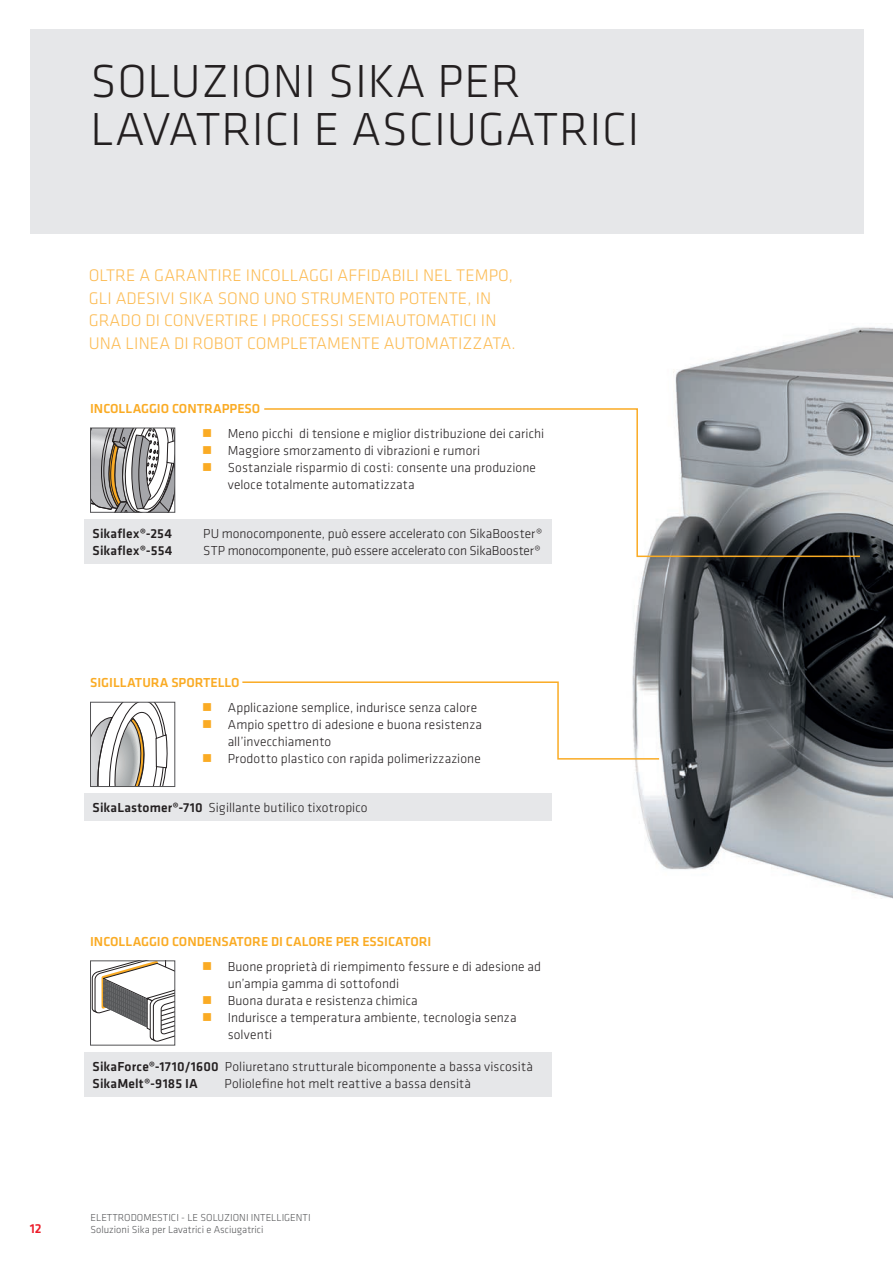
<style>
.page{position:relative;width:893px;height:1263px;background:#fff}
.page>*{position:absolute;margin:0;border:0;box-sizing:border-box;transform-origin:0 0}
.t1{font:300 48px/48px "Klavika";letter-spacing:.015em;color:#231f20}
.t2{font:300 17.4px/22.6px "Klavika";letter-spacing:.005em;color:#fcbb53}
.t3{font:300 13.5px/17px "Klavika";letter-spacing:.005em;color:#231f20}
.t4{font:500 13.5px "Klavika";color:#faab24}
.t5{font:300 13.5px "Klavika";letter-spacing:-.015em;color:#231f20}
.t6{font:500 13.5px "Klavika";letter-spacing:.01em;color:#231f20}
.t7{font:500 13.5px "Klavika";color:#ec1c29}
.t8{font:300 10.5px/12.6px "Klavika";color:#57585a}
.s1{color:#faab24}
.s2{font-weight:500}
</style>
<div class="page">
<img style="left:632px;top:327px;width:261px;height:572px">
<div style="left:84px;top:1052px;width:468px;height:44px;background:#e6e7e9"></div>
<svg style="left:92px;top:962px;width:81px;height:80px"></svg>
<div style="left:90px;top:960px;width:85px;height:85px;border:1px solid #535355"></div>
<div style="left:30px;top:30px;width:833px;height:204px;background:#e6e7e9"></div>
<div style="left:84px;top:519px;width:468px;height:44px;background:#e6e7e9"></div>
<svg style="left:92px;top:430px;width:81px;height:81px"></svg>
<div style="left:90px;top:428px;width:85px;height:85px;border:1px solid #535355"></div>
<div style="left:84px;top:794px;width:468px;height:27px;background:#e6e7e9"></div>
<svg style="left:92px;top:704px;width:76px;height:81px"></svg>
<div style="left:90px;top:702px;width:85px;height:85px;border:1px solid #535355"></div>
<svg style="left:264px;top:407px;width:597px;height:151px"></svg>
<svg style="left:242px;top:681px;width:419px;height:79px"></svg>
<h1 class="t1" style="left:91px;top:56px;width:550px">SOLUZIONI SIKA PER<br>LAVATRICI E ASCIUGATRICI</h1>
<p class="t2" style="left:89px;top:264px;width:429px">OLTRE A GARANTIRE INCOLLAGGI AFFIDABILI NEL TEMPO, GLI ADESIVI SIKA SONO UNO STRUMENTO POTENTE, IN GRADO DI CONVERTIRE I PROCESSI SEMIAUTOMATICI IN UNA LINEA DI ROBOT COMPLETAMENTE AUTOMATIZZATA.</p>
<p class="t4" style="left:90px;top:399px;width:172px">INCOLLAGGIO CONTRAPPESO</p>
<p class="t3" style="left:202px;top:425px;width:344px"><span class="s1">■</span> Meno picchi di tensione e miglior distribuzione dei carichi</p>
<p class="t3" style="left:202px;top:442px;width:279px"><span class="s1">■</span> Maggiore smorzamento di vibrazioni e rumori</p>
<p class="t3" style="left:228px;top:459px;width:310px;text-indent:-26px"><span class="s1">■</span> Sostanziale risparmio di costi: consente una produzione veloce totalmente automatizzata</p>
<p class="t6" style="left:93px;top:524px;width:81px">Sikaflex®-254</p>
<p class="t3" style="left:203px;top:525px;width:341px">PU monocomponente, può essere accelerato con SikaBooster®</p>
<p class="t6" style="left:93px;top:541px;width:81px">Sikaflex®-554</p>
<p class="t5" style="left:203px;top:542px;width:339px">STP monocomponente, può essere accelerato con SikaBooster®</p>
<p class="t4" style="left:90px;top:673px;width:151px">SIGILLATURA SPORTELLO</p>
<p class="t3" style="left:202px;top:699px;width:276px"><span class="s1">■</span> Applicazione semplice, indurisce senza calore</p>
<p class="t3" style="left:228px;top:716px;width:256px;text-indent:-26px"><span class="s1">■</span> Ampio spettro di adesione e buona resistenza all’invecchiamento</p>
<p class="t3" style="left:202px;top:750px;width:280px"><span class="s1">■</span> Prodotto plastico con rapida polimerizzazione</p>
<p class="t3" style="left:93px;top:799px;width:277px"><span class="s2">SikaLastomer®-710</span> Sigillante butilico tixotropico</p>
<p class="t4" style="left:90px;top:932px;width:343px">INCOLLAGGIO CONDENSATORE DI CALORE PER ESSICATORI</p>
<p class="t3" style="left:228px;top:958px;width:315px;text-indent:-26px"><span class="s1">■</span> Buone proprietà di riempimento fessure e di adesione ad un’ampia gamma di sottofondi</p>
<p class="t3" style="left:202px;top:992px;width:217px"><span class="s1">■</span> Buona durata e resistenza chimica</p>
<p class="t3" style="left:228px;top:1009px;width:290px;text-indent:-26px"><span class="s1">■</span> Indurisce a temperatura ambiente, tecnologia senza solventi</p>
<p class="t3" style="left:93px;top:1058px;width:442px"><span class="s2">SikaForce®-1710/1600</span> Poliuretano strutturale bicomponente a bassa viscosità<br><span class="s2">SikaMelt®-9185 IA</span></p>
<p class="t3" style="left:224px;top:1075px;width:248px">Poliolefine hot melt reattive a bassa densità</p>
<p class="t7" style="left:30px;top:1219px;width:13px">12</p>
<p class="t8" style="left:91px;top:1211px;width:222px">ELETTRODOMESTICI - LE SOLUZIONI INTELLIGENTI<br>Soluzioni Sika per Lavatrici e Asciugatrici</p>
</div>
